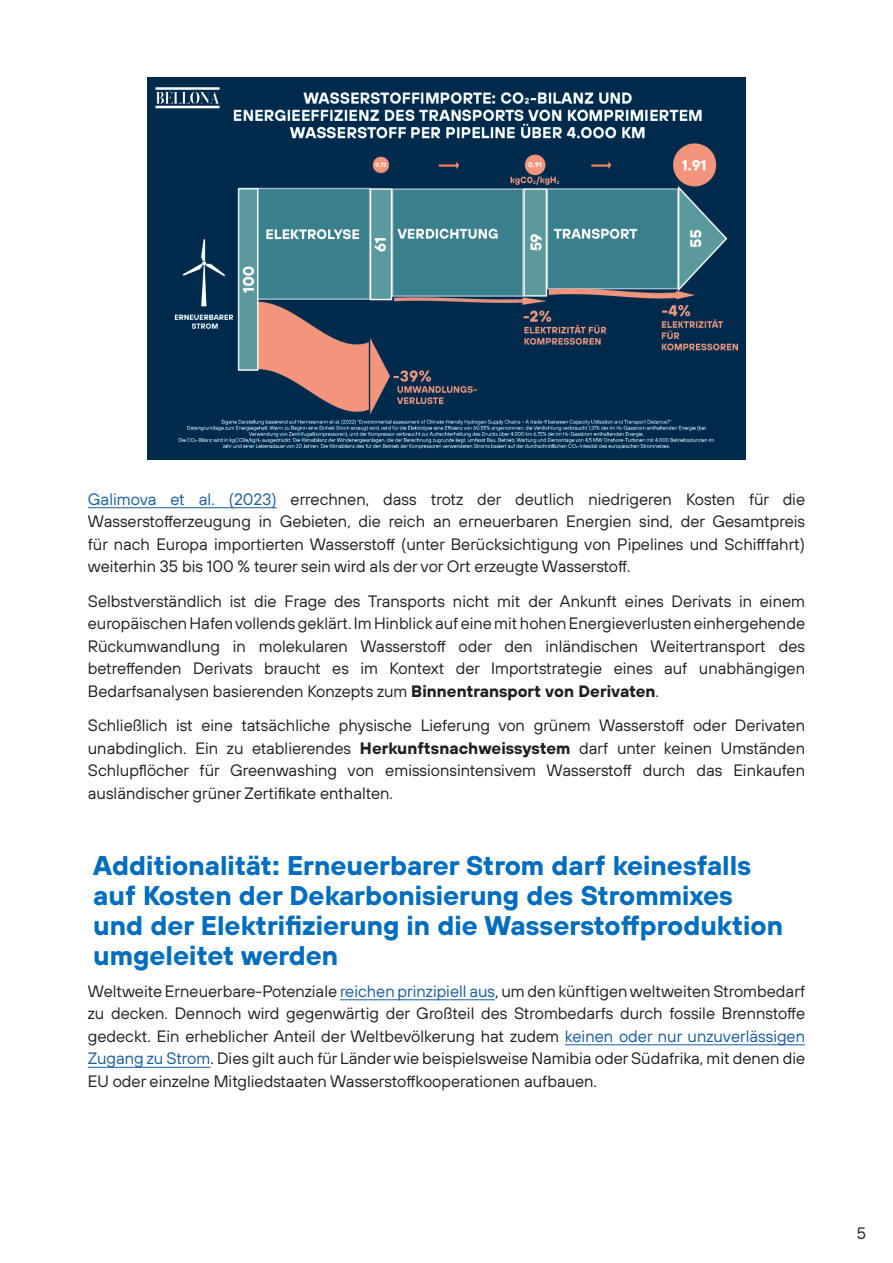
<style>
.page{position:relative;width:893px;height:1263px;background:#fff}
.page>*{position:absolute;margin:0;border:0;box-sizing:border-box;transform-origin:0 0}
.Heading_1{font:700 27px/30px "TT Hoves";color:#006dbe}
.t1{font:16.5px/22.5px "TT Hoves";color:#231f20;text-align:justify}
.t2{font:16.5px "TT Hoves";color:#221e1f}
.s1{color:#175d9e}
.s2{font-weight:700}
</style>
<div class="page">
<hr style="left:88px;top:507px;width:189px;height:1px;background:#175d9e">
<hr style="left:340px;top:999px;width:155px;height:1px;background:#175d9e">
<hr style="left:565px;top:1044px;width:240px;height:1px;background:#175d9e">
<hr style="left:88px;top:1067px;width:122px;height:1px;background:#175d9e">
<img style="left:148px;top:77px;width:597px;height:383px">
<p class="t1" style="left:88px;top:488px;width:719px"><span class="s1">Galimova et al. (2023)</span> errechnen, dass trotz der deutlich niedrigeren Kosten für die Wasserstofferzeugung in Gebieten, die reich an erneuerbaren Energien sind, der Gesamtpreis für nach Europa importierten Wasserstoff (unter Berücksichtigung von Pipelines und Schifffahrt) weiterhin 35 bis 100 % teurer sein wird als der vor Ort erzeugte Wasserstoff.</p>
<p class="t1" style="left:88px;top:590px;width:719px">Selbstverständlich ist die Frage des Transports nicht mit der Ankunft eines Derivats in einem europäischen Hafen vollends geklärt. Im Hinblick auf eine mit hohen Energieverlusten einhergehende Rückumwandlung in molekularen Wasserstoff oder den inländischen Weitertransport des betreffenden Derivats braucht es im Kontext der Importstrategie eines auf unabhängigen Bedarfsanalysen basierenden Konzepts zum <span class="s2">Binnentransport von Derivaten</span>.</p>
<p class="t1" style="left:88px;top:714px;width:719px">Schließlich ist eine tatsächliche physische Lieferung von grünem Wasserstoff oder Derivaten unabdinglich. Ein zu etablierendes <span class="s2">Herkunftsnachweissystem</span> darf unter keinen Umständen Schlupflöcher für Greenwashing von emissionsintensivem Wasserstoff durch das Einkaufen ausländischer grüner Zertifikate enthalten.</p>
<p class="Heading_1" style="left:93px;top:850px;width:691px">Additionalität: Erneuerbarer Strom darf keinesfalls auf Kosten der Dekarbonisierung des Strommixes und der Elektrifizierung in die Wasserstoffproduktion umgeleitet werden</p>
<p class="t1" style="left:88px;top:980px;width:719px">Weltweite Erneuerbare-Potenziale <span class="s1">reichen prinzipiell aus</span>, um den künftigen weltweiten Strombedarf zu decken. Dennoch wird gegenwärtig der Großteil des Strombedarfs durch fossile Brennstoffe gedeckt. Ein erheblicher Anteil der Weltbevölkerung hat zudem <span class="s1">keinen oder nur unzuverlässigen Zugang zu Strom</span>. Dies gilt auch für Länder wie beispielsweise Namibia oder Südafrika, mit denen die EU oder einzelne Mitgliedstaaten Wasserstoffkooperationen aufbauen.</p>
<p class="t2" style="left:857px;top:1223px;width:11px">5</p>
</div>
